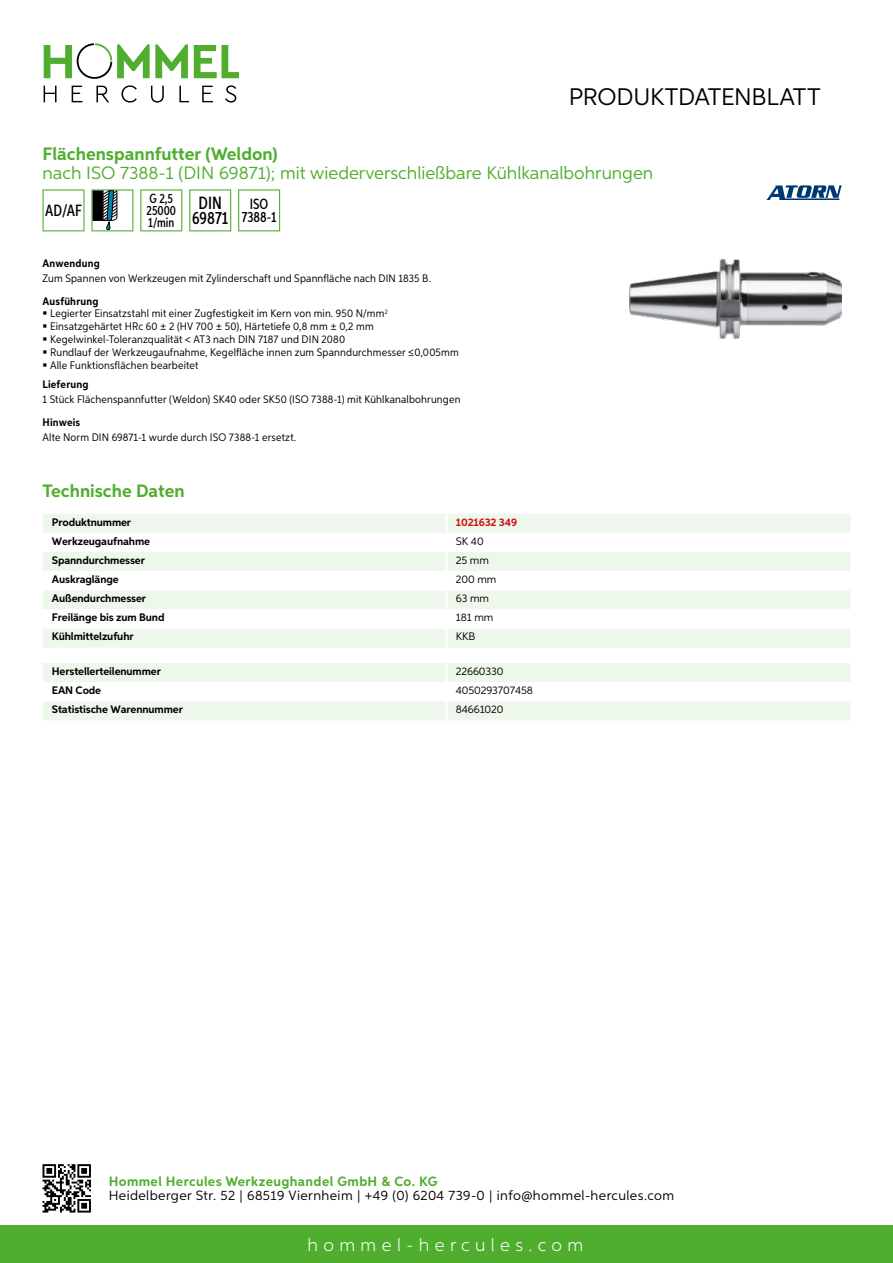
<style>
.page{position:relative;width:893px;height:1263px;background:#fff}
.page>*{position:absolute;margin:0;border:0;box-sizing:border-box;transform-origin:0 0}
.t1{font:24px "Aspira";letter-spacing:-.01em;color:#000}
.t2{font:18px "Aspira";color:#50ae2f}
.t3{font:700 18px "Aspira";color:#50ae2f}
.t4{font:300 18px "Aspira";letter-spacing:.3em;color:#fff}
.t5{font:500 17.85px/14.9px "Aspira XX Nar";color:#000;text-align:center}
.t6{font:500 16.35px "Aspira XX Nar";color:#000}
.t7{font:500 14.85px/13.4px "Aspira XX Nar";color:#000;text-align:center}
.t8{font:13.5px "Aspira";letter-spacing:.03em;color:#000}
.t9{font:700 13.5px "Aspira";letter-spacing:.03em;color:#50ae2f}
.t10{font:500 13.35px/11.9px "Aspira XX Nar";color:#000}
.t11{font:10.95px/12.8px "Aspira Nar";letter-spacing:.015em;color:#000}
.t12{font:700 10.95px "Aspira";letter-spacing:-.01em;color:#000}
.t13{font:10.95px "Aspira";letter-spacing:-.01em;color:#000}
.t14{font:700 10.95px "Aspira Nar";letter-spacing:.02em;color:#000}
.t15{font:700 10.95px "Aspira";letter-spacing:-.01em;color:#cd1013}
.s1{font-weight:700}
</style>
<div class="page">
<div style="left:0;top:1226px;width:893px;height:37px;background:#50ae2f"></div>
<svg style="left:43px;top:1164px;width:48px;height:48px"></svg>
<svg style="left:194px;top:45px;width:45px;height:33px"></svg>
<svg style="left:44px;top:43px;width:144px;height:36px"></svg>
<svg style="left:44px;top:86px;width:13px;height:16px"></svg>
<svg style="left:72px;top:86px;width:10px;height:16px"></svg>
<svg style="left:96px;top:86px;width:13px;height:16px"></svg>
<svg style="left:121px;top:85px;width:16px;height:18px"></svg>
<svg style="left:151px;top:86px;width:13px;height:17px"></svg>
<svg style="left:179px;top:86px;width:10px;height:16px"></svg>
<svg style="left:202px;top:86px;width:11px;height:16px"></svg>
<svg style="left:225px;top:85px;width:11px;height:18px"></svg>
<div style="left:43px;top:514px;width:807px;height:134px;background:#eef7eb"></div>
<svg style="left:43px;top:533px;width:807px;height:95px"></svg>
<hr style="left:445px;top:514px;width:3px;height:19px;background:#fff">
<hr style="left:445px;top:533px;width:3px;height:19px;background:#fff">
<hr style="left:445px;top:552px;width:3px;height:19px;background:#fff">
<hr style="left:445px;top:571px;width:3px;height:19px;background:#fff">
<hr style="left:445px;top:590px;width:3px;height:19px;background:#fff">
<hr style="left:445px;top:609px;width:3px;height:19px;background:#fff">
<hr style="left:445px;top:628px;width:3px;height:20px;background:#fff">
<svg style="left:43px;top:663px;width:807px;height:57px"></svg>
<hr style="left:445px;top:701px;width:3px;height:19px;background:#fff">
<svg style="left:43px;top:189px;width:42px;height:42px"></svg>
<svg style="left:91px;top:189px;width:42px;height:42px"></svg>
<svg style="left:140px;top:189px;width:42px;height:42px"></svg>
<svg style="left:189px;top:189px;width:42px;height:42px"></svg>
<svg style="left:238px;top:189px;width:42px;height:42px"></svg>
<img style="left:629px;top:259px;width:213px;height:79px">
<svg style="left:766px;top:185px;width:76px;height:15px"></svg>
<h1 class="t1" style="left:569px;top:82px;width:253px">Produktdatenblatt</h1>
<h2 class="t3" style="left:43px;top:142px;width:237px">Flächenspannfutter (Weldon)</h2>
<h2 class="t2" style="left:43px;top:162px;width:612px">nach ISO 7388-1 (DIN 69871); mit wiederverschließbare Kühlkanalbohrungen</h2>
<h3 class="t6" style="left:45px;top:201px;width:38px">AD/AF</h3>
<p class="t10" style="left:147px;top:193px;width:31px">G 2,5<br>25000<br>1/min</p>
<h3 class="t5" style="left:192px;top:196px;width:38px">DIN<br>69871</h3>
<h3 class="t7" style="left:242px;top:197px;width:36px">ISO<br>7388-1</h3>
<p class="t14" style="left:43px;top:257px;width:59px">Anwendung</p>
<p class="t11" style="left:43px;top:272px;width:390px">Zum Spannen von Werkzeugen mit Zylinderschaft und Spannfläche nach DIN 1835 B.</p>
<p class="t11" style="left:50px;top:294px;width:410px;text-indent:-8px"><span class="s1">Ausführung<br></span>Legierter Einsatzstahl mit einer Zugfestigkeit im Kern von min. 950 N/mm<sup>2<br></sup>Einsatzgehärtet HRc 60 ± 2 (HV 700 ± 50), Härtetiefe 0,8 mm ± 0,2 mm Kegelwinkel-Toleranzqualität &lt; AT3 nach DIN 7187 und DIN 2080<br>Rundlauf der Werkzeugaufnahme, Kegelfläche innen zum Spanndurchmesser ≤0,005mm Alle Funktionsflächen bearbeitet</p>
<p class="t14" style="left:43px;top:377px;width:47px">Lieferung</p>
<p class="t11" style="left:43px;top:393px;width:419px">1 Stück Flächenspannfutter (Weldon) SK40 oder SK50 (ISO 7388-1) mit Kühlkanalbohrungen</p>
<p class="t14" style="left:43px;top:415px;width:39px">Hinweis</p>
<p class="t11" style="left:43px;top:431px;width:255px">Alte Norm DIN 69871-1 wurde durch ISO 7388-1 ersetzt.</p>
<h2 class="t3" style="left:43px;top:479px;width:144px">Technische Daten</h2>
<p class="t12" style="left:52px;top:515px;width:81px">Produktnummer</p>
<p class="t15" style="left:456px;top:515px;width:63px">1021632 349</p>
<p class="t12" style="left:52px;top:534px;width:100px">Werkzeugaufnahme</p>
<p class="t13" style="left:456px;top:534px;width:29px">SK 40</p>
<p class="t12" style="left:52px;top:553px;width:95px">Spanndurchmesser</p>
<p class="t13" style="left:456px;top:553px;width:35px">25 mm</p>
<p class="t12" style="left:52px;top:572px;width:68px">Auskraglänge</p>
<p class="t13" style="left:456px;top:573px;width:42px">200 mm</p>
<p class="t12" style="left:52px;top:592px;width:96px">Außendurchmesser</p>
<p class="t13" style="left:456px;top:592px;width:35px">63 mm</p>
<p class="t12" style="left:52px;top:611px;width:114px">Freilänge bis zum Bund</p>
<p class="t13" style="left:456px;top:611px;width:39px">181 mm</p>
<p class="t12" style="left:52px;top:630px;width:83px">Kühlmittelzufuhr</p>
<p class="t13" style="left:456px;top:630px;width:7px">KKB</p>
<p class="t12" style="left:52px;top:664px;width:111px">Herstellerteilenummer</p>
<p class="t13" style="left:456px;top:664px;width:49px">22660330</p>
<p class="t12" style="left:52px;top:684px;width:51px">EAN Code</p>
<p class="t13" style="left:456px;top:684px;width:79px">4050293707458</p>
<p class="t12" style="left:52px;top:703px;width:132px">Statistische Warennummer</p>
<p class="t13" style="left:456px;top:703px;width:49px">84661020</p>
<p class="t9" style="left:109px;top:1172px;width:330px">Hommel Hercules Werkzeughandel GmbH &amp; Co. KG</p>
<p class="t8" style="left:109px;top:1187px;width:567px">Heidelberger Str. 52 | 68519 Viernheim | +49 (0) 6204 739-0 | info@hommel-hercules.com</p>
<h2 class="t4" style="left:307px;top:1234px;width:277px">hommel-hercules.com</h2>
</div>
